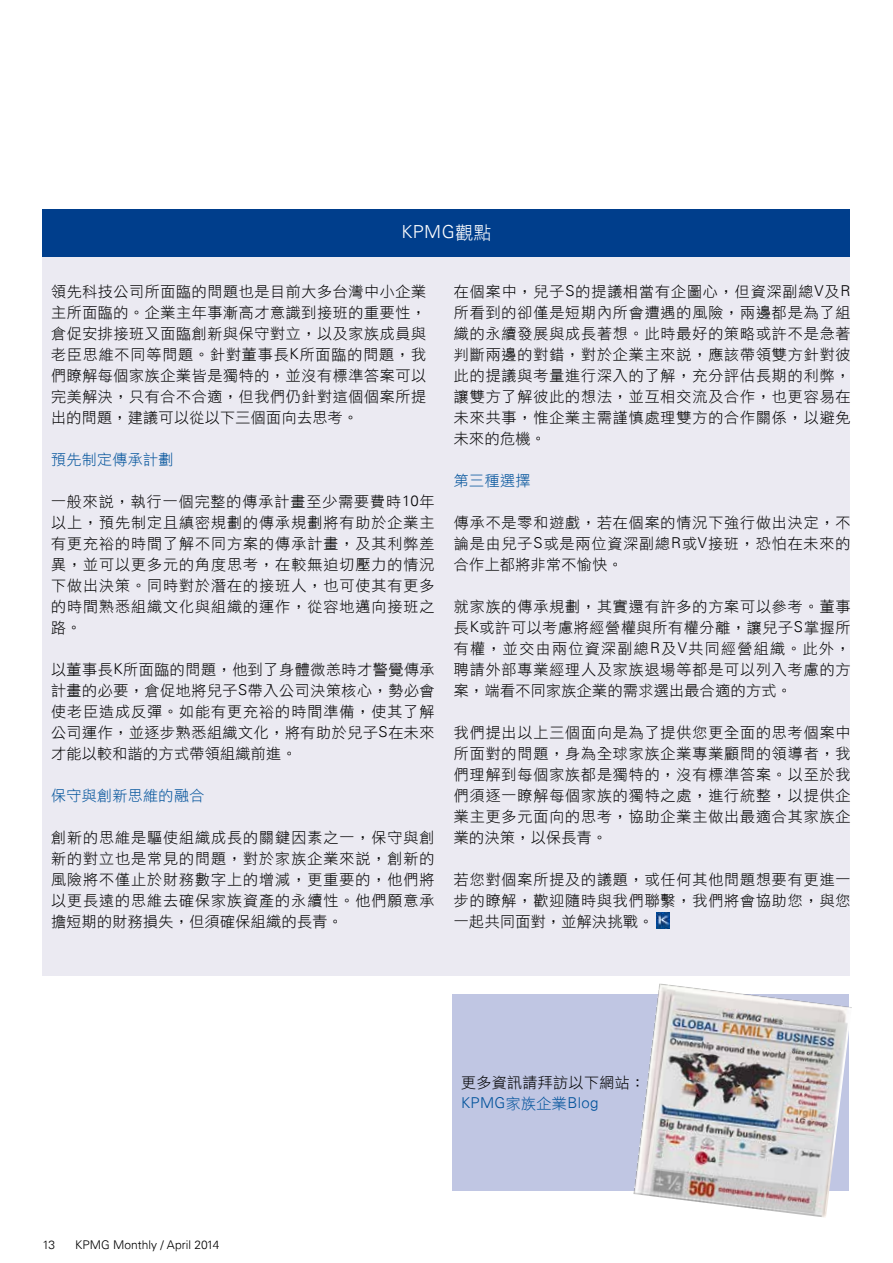
<style>
.page{position:relative;width:893px;height:1263px;background:#fff}
.page>*{position:absolute;margin:0;border:0;box-sizing:border-box;transform-origin:0 0}
.t1{font:300 18px "Univers 45";color:#fff}
.t2{font:15px/21px "DF Hei Lt HK BF";letter-spacing:.06em;color:#000;text-align:justify}
.t3{font:15px "DF Hei Lt HK BF";letter-spacing:.025em;color:#00529b}
.t4{font:15px "DF Hei Lt HK BF";letter-spacing:.025em;color:#000}
.t5{font:300 15px "Univers 45";letter-spacing:.025em;color:#00529b}
.t6{font:300 12px "Univers 45";color:#000}
.s1{font-family:"DF Hei Lt HK BF";font-weight:400}
.s2{font-family:"Univers 45";font-weight:300}
</style>
<div class="page">
<div style="left:43px;top:209px;width:807px;height:766px;background:#ebeaf2"></div>
<img style="left:657px;top:912px;width:12px;height:17px">
<div style="left:452px;top:995px;width:397px;height:196px;background:#c0c6e3"></div>
<img style="left:633px;top:983px;width:219px;height:235px">
<div style="left:43px;top:209px;width:807px;height:48px;background:#003e8c"></div>
<p class="t1" style="left:401px;top:221px;width:92px">KPMG<span class="s1">觀點</span></p>
<p class="t2" style="left:51px;top:281px;width:377px">領先科技公司所面臨的問題也是目前大多台灣中小企業主所面臨的。企業主年事漸高才意識到接班的重要性，倉促安排接班又面臨創新與保守對立，以及家族成員與老臣思維不同等問題。針對董事長<span class="s2">K</span>所面臨的問題，我們瞭解每個家族企業皆是獨特的，並沒有標準答案可以完美解決，只有合不合適，但我們仍針對這個個案所提出的問題，建議可以從以下三個面向去思考。</p>
<p class="t3" style="left:51px;top:452px;width:124px">預先制定傳承計劃</p>
<p class="t2" style="left:51px;top:491px;width:385px">一般來說，執行一個完整的傳承計畫至少需要費時<span class="s2">10</span>年以上，預先制定且縝密規劃的傳承規劃將有助於企業主有更充裕的時間了解不同方案的傳承計畫，及其利弊差異，並可以更多元的角度思考，在較無迫切壓力的情況下做出決策。同時對於潛在的接班人，也可使其有更多的時間熟悉組織文化與組織的運作，從容地邁向接班之路。</p>
<p class="t2" style="left:51px;top:659px;width:385px">以董事長<span class="s2">K</span>所面臨的問題，他到了身體微恙時才警覺傳承計畫的必要，倉促地將兒子<span class="s2">S</span>帶入公司決策核心，勢必會使老臣造成反彈。如能有更充裕的時間準備，使其了解公司運作，並逐步熟悉組織文化，將有助於兒子<span class="s2">S</span>在未來才能以較和諧的方式帶領組織前進。</p>
<p class="t3" style="left:51px;top:788px;width:155px">保守與創新思維的融合</p>
<p class="t2" style="left:51px;top:827px;width:385px">創新的思維是驅使組織成長的關鍵因素之一，保守與創新的對立也是常見的問題，對於家族企業來說，創新的風險將不僅止於財務數字上的增減，更重要的，他們將以更長遠的思維去確保家族資產的永續性。他們願意承擔短期的財務損失，但須確保組織的長青。</p>
<p class="t2" style="left:454px;top:281px;width:398px">在個案中，兒子<span class="s2">S</span>的提議相當有企圖心，但資深副總<span class="s2">V</span>及<span class="s2">R</span>所看到的卻僅是短期內所會遭遇的風險，兩邊都是為了組織的永續發展與成長著想。此時最好的策略或許不是急著判斷兩邊的對錯，對於企業主來說，應該帶領雙方針對彼此的提議與考量進行深入的了解，充分評估長期的利弊，讓雙方了解彼此的想法，並互相交流及合作，也更容易在未來共事，惟企業主需謹慎處理雙方的合作關係，以避免未來的危機。</p>
<p class="t3" style="left:454px;top:473px;width:78px">第三種選擇</p>
<p class="t2" style="left:454px;top:512px;width:398px">傳承不是零和遊戲，若在個案的情況下強行做出決定，不論是由兒子<span class="s2">S</span>或是兩位資深副總<span class="s2">R</span>或<span class="s2">V</span>接班，恐怕在未來的合作上都將非常不愉快。</p>
<p class="t2" style="left:454px;top:596px;width:398px">就家族的傳承規劃，其實還有許多的方案可以參考。董事長<span class="s2">K</span>或許可以考慮將經營權與所有權分離，讓兒子<span class="s2">S</span>掌握所有權，並交由兩位資深副總<span class="s2">R</span>及<span class="s2">V</span>共同經營組織。此外，聘請外部專業經理人及家族退場等都是可以列入考慮的方案，端看不同家族企業的需求選出最合適的方式。</p>
<p class="t2" style="left:454px;top:722px;width:398px">我們提出以上三個面向是為了提供您更全面的思考個案中所面對的問題，身為全球家族企業專業顧問的領導者，我們理解到每個家族都是獨特的，沒有標準答案。以至於我們須逐一瞭解每個家族的獨特之處，進行統整，以提供企業主更多元面向的思考，協助企業主做出最適合其家族企業的決策，以保長青。</p>
<p class="t2" style="left:454px;top:869px;width:398px">若您對個案所提及的議題，或任何其他問題想要有更進一步的瞭解，歡迎隨時與我們聯繫，我們將會協助您，與您一起共同面對，並解決挑戰。</p>
<p class="t6" style="left:43px;top:1237px;width:14px">13</p>
<p class="t6" style="left:75px;top:1237px;width:146px">KPMG Monthly / April 2014</p>
<p class="t4" style="left:461px;top:1075px;width:186px">更多資訊請拜訪以下網站：</p>
<p class="t5" style="left:461px;top:1094px;width:139px">KPMG<span class="s1">家族企業</span>Blog</p>
</div>
